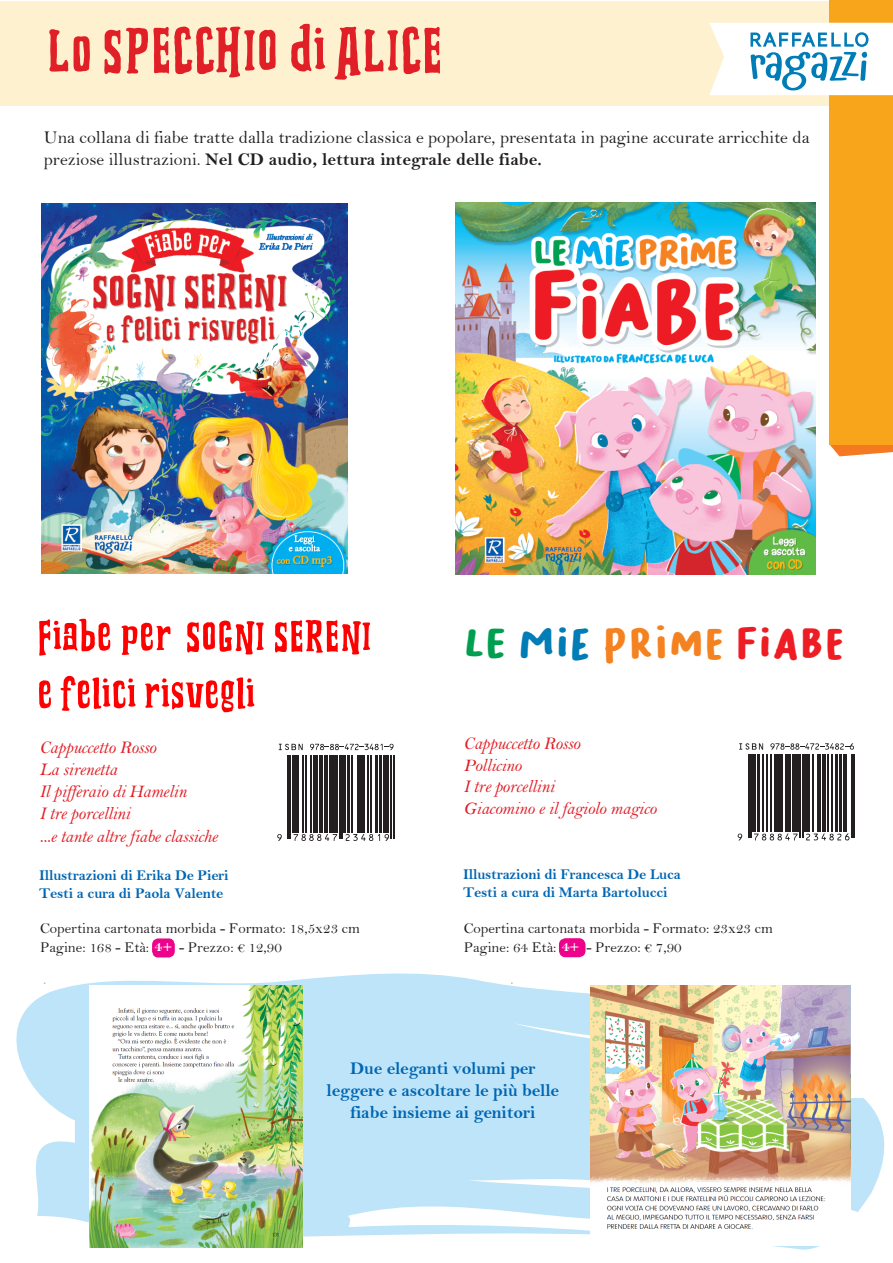
<style>
.page{position:relative;width:893px;height:1263px;background:#fff}
.page>*{position:absolute;margin:0;border:0;box-sizing:border-box;transform-origin:0 0}
.t1{font:70.35px "Grooving";letter-spacing:.025em;color:#e01f26}
.t2{font:48px/57.6px "Grooving";letter-spacing:.03em;color:#f00;scale:1.05 1}
.t3{font:42px "Bakso Sapi";color:#f58220}
.t4{font:26.25px "olivier";color:#231f20;scale:1.17 1}
.t5{font:18px/21.6px "Bell";color:#231f20}
.t6{font:italic 18px/22px "Bell";letter-spacing:-.015em;color:#e01f26}
.t7{font:700 18px/22.2px "Bell";letter-spacing:-.015em;color:#0166b3;text-align:center}
.t8{font:italic 18px "Bell";letter-spacing:-.015em;color:#e01f26}
.t9{font:15px/19px "Bell";color:#231f20}
.t10{font:700 15px/18.5px "Bell";letter-spacing:-.015em;color:#0166b3}
.s1{font-weight:700}
.s2{color:#009f4f}
.s3{color:#007cb6}
.s4{color:#ee1d23}
.s5{font-weight:700;color:#fff}
</style>
<div class="page">
<div style="left:0;top:2px;width:893px;height:104px;background:#fef1d0"></div>
<svg style="left:830px;top:445px;width:63px;height:11px"></svg>
<div style="left:829px;top:0;width:64px;height:445px;background:#f9a51b"></div>
<svg style="left:709px;top:23px;width:184px;height:72px;background:#d5e8f1"></svg>
<div style="left:152px;top:938px;width:23px;height:19px;background:#ed028c;border-radius:6px"></div>
<img style="left:41px;top:204px;width:306px;height:370px">
<svg style="left:278px;top:743px;width:117px;height:98px"></svg>
<hr style="left:288px;top:755px;width:1px;height:83px;background:#231f20">
<hr style="left:290px;top:755px;width:1px;height:83px;background:#231f20">
<hr style="left:292px;top:755px;width:3px;height:78px;background:#231f20">
<hr style="left:297px;top:755px;width:2px;height:78px;background:#231f20">
<hr style="left:302px;top:755px;width:1px;height:78px;background:#231f20">
<hr style="left:306px;top:755px;width:1px;height:78px;background:#231f20">
<hr style="left:310px;top:755px;width:1px;height:78px;background:#231f20">
<hr style="left:314px;top:755px;width:1px;height:78px;background:#231f20">
<hr style="left:316px;top:755px;width:2px;height:78px;background:#231f20">
<hr style="left:319px;top:755px;width:3px;height:78px;background:#231f20">
<hr style="left:325px;top:755px;width:3px;height:78px;background:#231f20">
<hr style="left:329px;top:755px;width:1px;height:78px;background:#231f20">
<hr style="left:331px;top:755px;width:4px;height:78px;background:#231f20">
<hr style="left:336px;top:755px;width:2px;height:78px;background:#231f20">
<hr style="left:339px;top:755px;width:1px;height:83px;background:#231f20">
<hr style="left:341px;top:755px;width:2px;height:83px;background:#231f20">
<hr style="left:344px;top:755px;width:2px;height:78px;background:#231f20">
<hr style="left:347px;top:755px;width:2px;height:78px;background:#231f20">
<hr style="left:352px;top:755px;width:1px;height:78px;background:#231f20">
<hr style="left:357px;top:755px;width:1px;height:78px;background:#231f20">
<hr style="left:359px;top:755px;width:2px;height:78px;background:#231f20">
<hr style="left:362px;top:755px;width:3px;height:78px;background:#231f20">
<hr style="left:367px;top:755px;width:1px;height:78px;background:#231f20">
<hr style="left:371px;top:755px;width:1px;height:78px;background:#231f20">
<hr style="left:375px;top:755px;width:3px;height:78px;background:#231f20">
<hr style="left:380px;top:755px;width:2px;height:78px;background:#231f20">
<hr style="left:383px;top:755px;width:3px;height:78px;background:#231f20">
<hr style="left:388px;top:755px;width:1px;height:78px;background:#231f20">
<hr style="left:391px;top:755px;width:1px;height:83px;background:#231f20">
<hr style="left:393px;top:755px;width:1px;height:83px;background:#231f20">
<svg style="left:279px;top:744px;width:24px;height:6px"></svg>
<svg style="left:310px;top:744px;width:84px;height:6px"></svg>
<svg style="left:277px;top:834px;width:5px;height:7px"></svg>
<svg style="left:294px;top:834px;width:43px;height:7px"></svg>
<svg style="left:346px;top:834px;width:43px;height:7px"></svg>
<svg style="left:16px;top:973px;width:869px;height:276px;fill:#bde4f8"></svg>
<div style="left:559px;top:938px;width:26px;height:19px;background:#ed028c;border-radius:7px"></div>
<img style="left:455px;top:203px;width:360px;height:371px">
<svg style="left:737px;top:743px;width:117px;height:98px"></svg>
<hr style="left:748px;top:754px;width:1px;height:84px;background:#231f20">
<hr style="left:750px;top:754px;width:1px;height:84px;background:#231f20">
<hr style="left:752px;top:754px;width:4px;height:78px;background:#231f20">
<hr style="left:757px;top:754px;width:2px;height:78px;background:#231f20">
<hr style="left:763px;top:754px;width:1px;height:78px;background:#231f20">
<hr style="left:766px;top:754px;width:1px;height:78px;background:#231f20">
<hr style="left:771px;top:754px;width:1px;height:78px;background:#231f20">
<hr style="left:774px;top:754px;width:1px;height:78px;background:#231f20">
<hr style="left:776px;top:754px;width:2px;height:78px;background:#231f20">
<hr style="left:779px;top:754px;width:4px;height:78px;background:#231f20">
<hr style="left:785px;top:754px;width:3px;height:78px;background:#231f20">
<hr style="left:790px;top:754px;width:1px;height:78px;background:#231f20">
<hr style="left:792px;top:754px;width:3px;height:78px;background:#231f20">
<hr style="left:796px;top:754px;width:3px;height:78px;background:#231f20">
<hr style="left:800px;top:754px;width:1px;height:84px;background:#231f20">
<hr style="left:802px;top:754px;width:1px;height:84px;background:#231f20">
<hr style="left:804px;top:754px;width:2px;height:78px;background:#231f20">
<hr style="left:808px;top:754px;width:2px;height:78px;background:#231f20">
<hr style="left:812px;top:754px;width:1px;height:78px;background:#231f20">
<hr style="left:818px;top:754px;width:1px;height:78px;background:#231f20">
<hr style="left:820px;top:754px;width:1px;height:78px;background:#231f20">
<hr style="left:822px;top:754px;width:3px;height:78px;background:#231f20">
<hr style="left:828px;top:754px;width:1px;height:78px;background:#231f20">
<hr style="left:831px;top:754px;width:1px;height:78px;background:#231f20">
<hr style="left:836px;top:754px;width:2px;height:78px;background:#231f20">
<hr style="left:839px;top:754px;width:2px;height:78px;background:#231f20">
<hr style="left:843px;top:754px;width:2px;height:78px;background:#231f20">
<hr style="left:846px;top:754px;width:1px;height:78px;background:#231f20">
<hr style="left:851px;top:754px;width:1px;height:84px;background:#231f20">
<hr style="left:854px;top:754px;width:1px;height:84px;background:#231f20">
<svg style="left:739px;top:743px;width:24px;height:7px"></svg>
<svg style="left:770px;top:743px;width:84px;height:7px"></svg>
<svg style="left:738px;top:833px;width:4px;height:7px"></svg>
<svg style="left:754px;top:833px;width:44px;height:7px"></svg>
<svg style="left:806px;top:833px;width:43px;height:7px"></svg>
<img style="left:89px;top:985px;width:213px;height:262px">
<img style="left:590px;top:986px;width:260px;height:260px">
<h1 class="t1" style="left:48px;top:21px;width:396px">Lo SPECCHIO di ALICE</h1>
<p class="t5" style="left:44px;top:126px;width:767px">Una collana di fiabe tratte dalla tradizione classica e popolare, presentata in pagine accurate arricchite da preziose illustrazioni. <span class="s1">Nel CD audio, lettura integrale delle fiabe.</span></p>
<h3 class="t4" style="left:421px;top:136px;width:12px">e</h3>
<h2 class="t2" style="left:39px;top:608px;width:319px">Fiabe per SOGNI SERENI e felici risvegli</h2>
<h3 class="t3" style="left:463px;top:619px;width:383px"><span class="s2">LE</span> <span class="s3">MIE</span> PRIME <span class="s4">FIABE</span></h3>
<p class="t6" style="left:463px;top:732px;width:119px">Cappuccetto Rosso</p>
<p class="t8" style="left:463px;top:754px;width:60px">Pollicino</p>
<p class="t6" style="left:463px;top:776px;width:92px">I tre porcellini</p>
<p class="t8" style="left:463px;top:797px;width:195px">Giacomino e il fagiolo magico</p>
<p class="t6" style="left:39px;top:737px;width:149px">Cappuccetto Rosso<br>La sirenetta<br>Il pifferaio di Hamelin<br>I tre porcellini</p>
<p class="t8" style="left:39px;top:825px;width:180px">...e tante altre fiabe classiche</p>
<p class="t10" style="left:39px;top:865px;width:191px">Illustrazioni di Erika De Pieri<br>Testi a cura di Paola Valente</p>
<p class="t9" style="left:40px;top:918px;width:321px">Copertina cartonata morbida - Formato: 18,5x23 cm<br>Pagine: 168 - Età: <span class="s5">4+</span> - Prezzo: € 12,90</p>
<p class="t10" style="left:463px;top:865px;width:219px">Illustrazioni di Francesca De Luca<br>Testi a cura di Marta Bartolucci</p>
<p class="t9" style="left:464px;top:919px;width:310px;line-height:18.6px">Copertina cartonata morbida - Formato: 23x23 cm<br>Pagine: 64 Età: <span class="s5">4+</span> - Prezzo: € 7,90</p>
<p class="t7" style="left:326px;top:1057px;width:234px">Due eleganti volumi per leggere e ascoltare le più belle fiabe insieme ai genitori</p>
</div>
